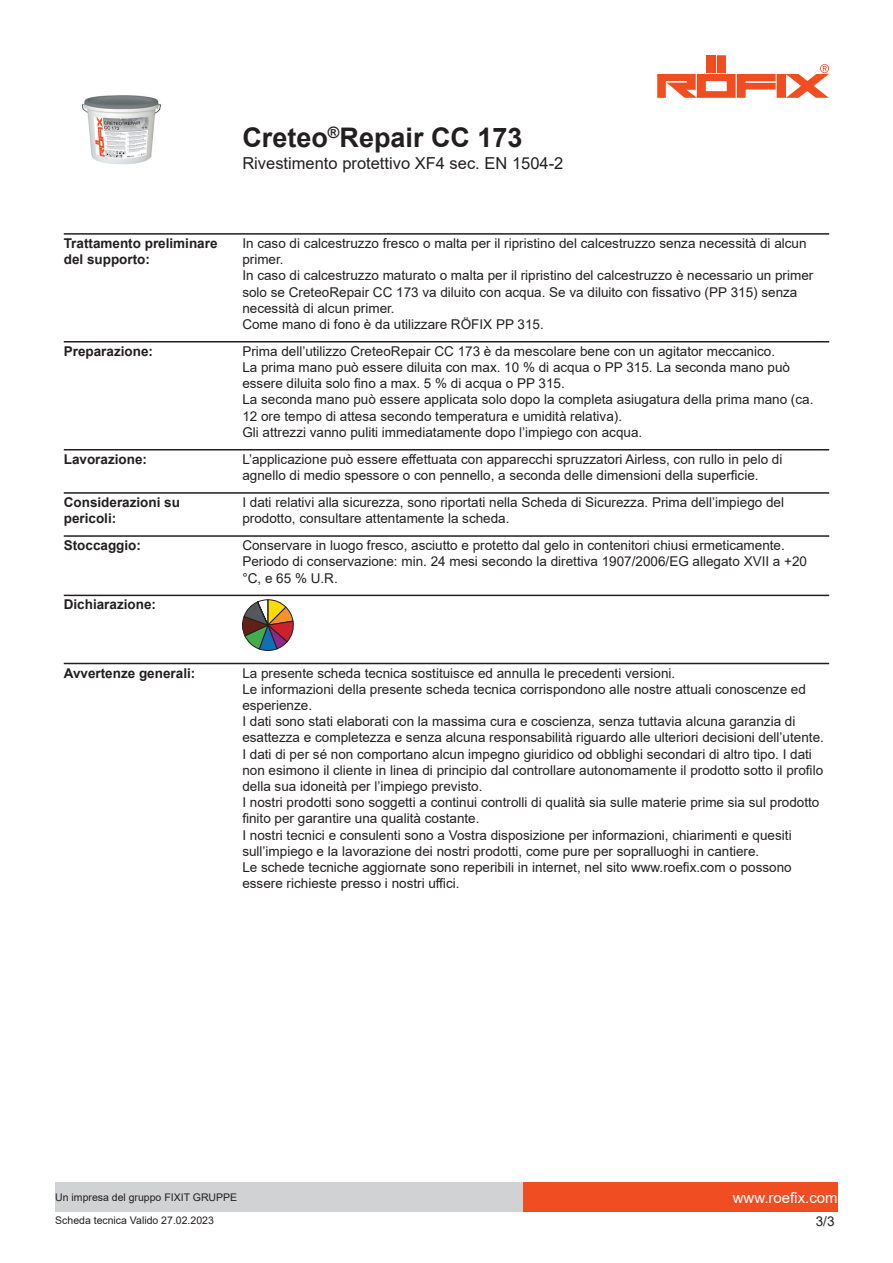
<style>
.page{position:relative;width:893px;height:1263px;background:#fff}
.page>*{position:absolute;margin:0;border:0;box-sizing:border-box;transform-origin:0 0}
.t1{font:700 27px "Arial";color:#231f20}
.t2{font:16.5px "Arial";color:#231f20}
.t3{font:15px "Arial";color:#fff}
.t4{font:13.5px/16.2px "Arial";color:#231f20}
.t5{font:700 13.5px/16.2px "Arial";color:#231f20}
.t6{font:10.5px "Arial";color:#231f20}
</style>
<div class="page">
<img style="left:82px;top:95px;width:79px;height:70px">
<div style="left:717px;top:55px;width:9px;height:18px;background:#f04d22"></div>
<div style="left:707px;top:55px;width:9px;height:18px;background:#f04d22"></div>
<svg style="left:657px;top:64px;width:172px;height:34px"></svg>
<div style="left:523px;top:1182px;width:315px;height:30px;background:#f04d22"></div>
<div style="left:55px;top:1182px;width:468px;height:30px;background:#d1d2d4"></div>
<hr style="left:64px;top:233px;width:765px;height:2px;background:#231f20">
<hr style="left:64px;top:341px;width:765px;height:1px;background:#231f20">
<hr style="left:64px;top:449px;width:765px;height:1px;background:#231f20">
<hr style="left:64px;top:492px;width:765px;height:2px;background:#231f20">
<hr style="left:64px;top:535px;width:765px;height:2px;background:#231f20">
<hr style="left:64px;top:595px;width:765px;height:1px;background:#231f20">
<svg style="left:242px;top:600px;width:51px;height:51px"></svg>
<hr style="left:64px;top:663px;width:765px;height:1px;background:#231f20">
<h1 class="t1" style="left:242px;top:119px;width:282px">Creteo<sup>®</sup>Repair CC 173</h1>
<p class="t2" style="left:242px;top:152px;width:322px">Rivestimento protettivo XF4 sec. EN 1504-2</p>
<p class="t5" style="left:64px;top:235px;width:155px">Trattamento preliminare del supporto:</p>
<p class="t4" style="left:242px;top:235px;width:572px">In caso di calcestruzzo fresco o malta per il ripristino del calcestruzzo senza necessità di alcun primer.<br>In caso di calcestruzzo maturato o malta per il ripristino del calcestruzzo è necessario un primer solo se CreteoRepair CC 173 va diluito con acqua. Se va diluito con fissativo (PP 315) senza necessità di alcun primer.<br>Come mano di fono è da utilizzare RÖFIX PP 315.</p>
<p class="t5" style="left:64px;top:343px;width:91px">Preparazione:</p>
<p class="t4" style="left:242px;top:343px;width:573px">Prima dell’utilizzo CreteoRepair CC 173 è da mescolare bene con un agitator meccanico.<br>La prima mano può essere diluita con max. 10 % di acqua o PP 315. La seconda mano può essere diluita solo fino a max. 5 % di acqua o PP 315.<br>La seconda mano può essere applicata solo dopo la completa asiugatura della prima mano (ca.<br>12 ore tempo di attesa secondo temperatura e umidità relativa).<br>Gli attrezzi vanno puliti immediatamente dopo l’impiego con acqua.</p>
<p class="t5" style="left:64px;top:451px;width:85px">Lavorazione:</p>
<p class="t4" style="left:242px;top:451px;width:542px">L’applicazione può essere effettuata con apparecchi spruzzatori Airless, con rullo in pelo di agnello di medio spessore o con pennello, a seconda delle dimensioni della superficie.</p>
<p class="t5" style="left:64px;top:494px;width:118px">Considerazioni su pericoli:</p>
<p class="t4" style="left:242px;top:494px;width:543px">I dati relativi alla sicurezza, sono riportati nella Scheda di Sicurezza. Prima dell’impiego del prodotto, consultare attentamente la scheda.</p>
<p class="t5" style="left:64px;top:537px;width:79px">Stoccaggio:</p>
<p class="t4" style="left:242px;top:537px;width:566px">Conservare in luogo fresco, asciutto e protetto dal gelo in contenitori chiusi ermeticamente.<br>Periodo di conservazione: min. 24 mesi secondo la direttiva 1907/2006/EG allegato XVII a +20 °C, e 65 % U.R.</p>
<p class="t5" style="left:64px;top:597px;width:94px">Dichiarazione:</p>
<p class="t5" style="left:64px;top:665px;width:133px">Avvertenze generali:</p>
<p class="t4" style="left:242px;top:665px;width:583px">La presente scheda tecnica sostituisce ed annulla le precedenti versioni.<br>Le informazioni della presente scheda tecnica corrispondono alle nostre attuali conoscenze ed esperienze.<br>I dati sono stati elaborati con la massima cura e coscienza, senza tuttavia alcuna garanzia di esattezza e completezza e senza alcuna responsabilità riguardo alle ulteriori decisioni dell’utente.<br>I dati di per sé non comportano alcun impegno giuridico od obblighi secondari di altro tipo. I dati non esimono il cliente in linea di principio dal controllare autonomamente il prodotto sotto il profilo della sua idoneità per l’impiego previsto.<br>I nostri prodotti sono soggetti a continui controlli di qualità sia sulle materie prime sia sul prodotto finito per garantire una qualità costante.<br>I nostri tecnici e consulenti sono a Vostra disposizione per informazioni, chiarimenti e quesiti sull’impiego e la lavorazione dei nostri prodotti, come pure per sopralluoghi in cantiere.<br>Le schede tecniche aggiornate sono reperibili in internet, nel sito www.roefix.com o possono essere richieste presso i nostri uffici.</p>
<p class="t6" style="left:55px;top:1190px;width:183px">Un impresa del gruppo FIXIT GRUPPE</p>
<p class="t3" style="left:733px;top:1187px;width:107px">www.roefix.com</p>
<p class="t6" style="left:55px;top:1213px;width:160px">Scheda tecnica Valido 27.02.2023</p>
<p class="t4" style="left:816px;top:1213px;width:20px">3/3</p>
</div>
